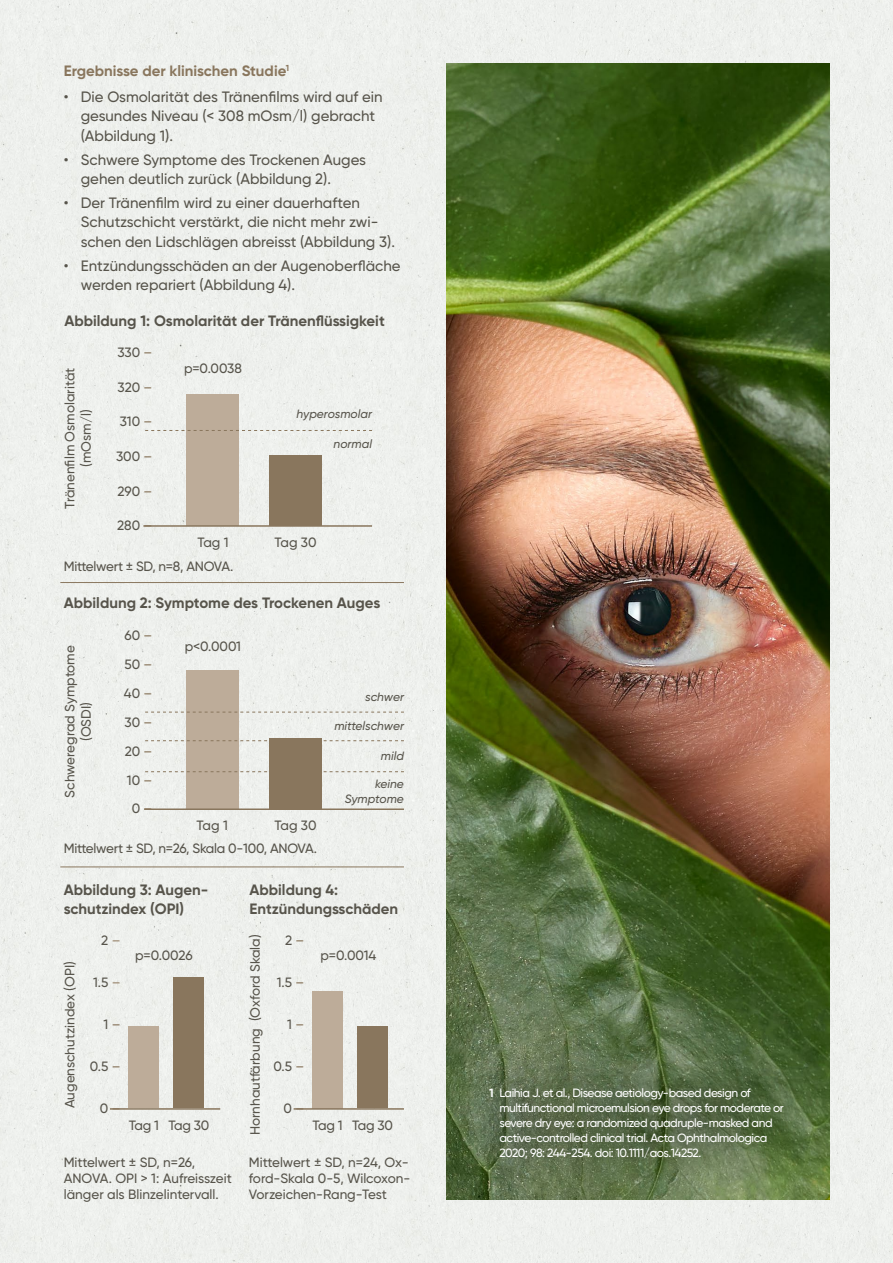
<style>
.page{position:relative;width:893px;height:1263px;background:#eef0ed}
.page>*{position:absolute;margin:0;border:0;box-sizing:border-box;transform-origin:0 0}
.t1{font:500 15px/19.5px "Gilroy";color:#57544b}
.t2{font:700 15px/19.5px "Gilroy";color:#57544b}
.t3{font:700 15px "Gilroy";color:#89765d}
.t4{font:500 13.5px/16.2px "Gilroy";color:#57544b;text-align:center}
.t5{font:500 13.5px "Gilroy";letter-spacing:-.02em;color:#57544b}
.t6{font:500 12px/15px "Gilroy";letter-spacing:-.04em;color:#fff}
.t7{font:italic 500 12px/14.4px "Gilroy";color:#57544b;text-align:right}
.s1{color:#89765d}
.s2{color:#9c8971}
.s3{font-weight:700}
</style>
<div class="page">
<hr style="left:60px;top:582px;width:344px;height:1px;background:#89765d">
<hr style="left:60px;top:867px;width:344px;height:1px;background:#89765d">
<div style="left:186px;top:394px;width:52px;height:132px;background:#bdac99"></div>
<div style="left:269px;top:455px;width:53px;height:71px;background:#89765d"></div>
<svg style="left:145px;top:430px;width:227px;height:1px"></svg>
<hr style="left:143px;top:525px;width:229px;height:2px;background:#89765d">
<div style="left:186px;top:670px;width:52px;height:139px;background:#bdac99"></div>
<div style="left:269px;top:738px;width:53px;height:71px;background:#89765d"></div>
<svg style="left:145px;top:740px;width:259px;height:1px"></svg>
<svg style="left:145px;top:712px;width:259px;height:1px"></svg>
<svg style="left:145px;top:771px;width:259px;height:1px"></svg>
<hr style="left:144px;top:808px;width:260px;height:2px;background:#89765d">
<div style="left:129px;top:1026px;width:30px;height:82px;background:#bdac99"></div>
<div style="left:313px;top:991px;width:30px;height:117px;background:#bdac99"></div>
<div style="left:174px;top:977px;width:30px;height:131px;background:#89765d"></div>
<div style="left:358px;top:1026px;width:30px;height:82px;background:#89765d"></div>
<hr style="left:110px;top:1108px;width:110px;height:2px;background:#89765d">
<hr style="left:294px;top:1108px;width:110px;height:2px;background:#89765d">
<img style="left:446px;top:64px;width:383px;height:1135px">
<svg style="left:458px;top:1051px;width:357px;height:144px"></svg>
<p class="t3" style="left:64px;top:61px;width:227px">Ergebnisse der klinischen Studie<sup>1</sup></p>
<p class="t1" style="left:81px;top:87px;width:303px;text-indent:-17px">• Die Osmolarität des Tränenfilms wird auf ein gesundes Niveau (&lt; 308 mOsm/l) gebracht (Abbildung 1).</p>
<p class="t1" style="left:81px;top:149px;width:287px;text-indent:-17px">• Schwere Symptome des Trockenen Auges gehen deutlich zurück (Abbildung 2).</p>
<p class="t1" style="left:81px;top:193px;width:316px;text-indent:-17px">• Der Tränenfilm wird zu einer dauerhaften<br>Schutzschicht verstärkt, die nicht mehr zwi&shy;schen den Lidschlägen abreisst (Abbildung 3).</p>
<p class="t1" style="left:81px;top:255px;width:321px;text-indent:-17px">• Entzündungsschäden an der Augenoberfläche werden repariert (Abbildung 4).</p>
<p class="t2" style="left:64px;top:310px;width:322px">Abbildung 1: Osmolarität der Tränenflüssigkeit</p>
<p class="t4" style="left:184px;top:360px;width:59px">p=0.0038</p>
<p class="t7" style="left:297px;top:407px;width:77px">hyperosmolar</p>
<p class="t7" style="left:334px;top:436px;width:40px">normal</p>
<p class="t4" style="left:117px;top:344px;width:37px">330 <span class="s1">–</span></p>
<p class="t4" style="left:118px;top:379px;width:36px">320 <span class="s1">–</span></p>
<p class="t4" style="left:120px;top:413px;width:34px">310 <span class="s1">–</span></p>
<p class="t4" style="left:116px;top:448px;width:38px">300 <span class="s1">–</span></p>
<p class="t4" style="left:117px;top:483px;width:37px">290 <span class="s1">–</span></p>
<p class="t4" style="left:117px;top:517px;width:37px">280 <span class="s1">–</span></p>
<p class="t4" style="left:62px;top:509px;width:142px;rotate:-90deg">Tränenfilm Osmolarität (mOsm/l)</p>
<p class="t4" style="left:197px;top:534px;width:33px">Tag 1</p>
<p class="t4" style="left:274px;top:534px;width:44px">Tag 30</p>
<p class="t5" style="left:64px;top:558px;width:171px">Mittelwert ± SD, n=8, ANOVA.</p>
<p class="t2" style="left:64px;top:593px;width:318px">Abbildung 2: Symptome des Trockenen Auges</p>
<p class="t4" style="left:185px;top:638px;width:58px">p&lt;0.0001</p>
<p class="t7" style="left:365px;top:690px;width:40px">schwer</p>
<p class="t4" style="left:124px;top:621px;width:30px;line-height:28.8px">60 <span class="s1">–<br></span>50 <span class="s1">–<br></span>40 <span class="s1">–<br></span>30 <span class="s1">–<br></span>20 <span class="s1">–<br></span>10 <span class="s1">–<br></span>0 <span class="s2">–</span></p>
<p class="t4" style="left:62px;top:798px;width:154px;rotate:-90deg">Schweregrad Symptome (OSDI)</p>
<p class="t7" style="left:334px;top:718px;width:71px">mittelschwer</p>
<p class="t7" style="left:381px;top:749px;width:25px">mild</p>
<p class="t7" style="left:345px;top:777px;width:61px">keine<br>Symptome</p>
<p class="t4" style="left:196px;top:817px;width:33px">Tag 1</p>
<p class="t4" style="left:274px;top:817px;width:44px">Tag 30</p>
<p class="t5" style="left:64px;top:840px;width:255px">Mittelwert ± SD, n=26, Skala 0-100, ANOVA.</p>
<p class="t2" style="left:64px;top:879px;width:146px">Abbildung 3: Augen&shy;schutzindex (OPI)</p>
<p class="t2" style="left:249px;top:879px;width:150px">Abbildung 4:<br>Entzündungsschäden</p>
<p class="t4" style="left:247px;top:1135px;width:202px;rotate:-90deg">Hornhautfärbung (Oxford Skala)</p>
<p class="t4" style="left:101px;top:932px;width:21px">2 <span class="s2">–</span></p>
<p class="t4" style="left:93px;top:974px;width:29px">1.5 <span class="s2">–</span></p>
<p class="t4" style="left:104px;top:1016px;width:19px">1 <span class="s1">–</span></p>
<p class="t4" style="left:90px;top:1058px;width:32px">0.5 <span class="s1">–</span></p>
<p class="t4" style="left:100px;top:1100px;width:22px">0 <span class="s1">–</span></p>
<p class="t4" style="left:285px;top:932px;width:21px">2 <span class="s1">–</span></p>
<p class="t4" style="left:277px;top:974px;width:29px">1.5 <span class="s1">–</span></p>
<p class="t4" style="left:287px;top:1016px;width:19px">1 <span class="s1">–</span></p>
<p class="t4" style="left:273px;top:1058px;width:32px">0.5 <span class="s1">–</span></p>
<p class="t4" style="left:284px;top:1100px;width:22px">0 <span class="s1">–</span></p>
<p class="t4" style="left:135px;top:947px;width:59px">p=0.0026</p>
<p class="t4" style="left:321px;top:947px;width:57px">p=0.0014</p>
<p class="t4" style="left:62px;top:1108px;width:148px;rotate:-90deg">Augenschutzindex (OPI)</p>
<p class="t4" style="left:168px;top:1117px;width:42px">Tag 30</p>
<p class="t4" style="left:312px;top:1117px;width:82px">Tag 1 Tag 30</p>
<p class="t4" style="left:129px;top:1117px;width:32px">Tag 1</p>
<p class="t4" style="left:64px;top:1154px;width:170px;text-align:left">Mittelwert ± SD, n=26,<br>ANOVA. OPI &gt; 1: Aufreisszeit länger als Blinzelintervall.</p>
<p class="t4" style="left:249px;top:1154px;width:163px;text-align:left">Mittelwert ± SD, n=24, Ox&shy;ford-Skala 0-5, Wilcoxon-<br>Vorzeichen-Rang-Test</p>
<p class="t6" style="left:499px;top:1085px;width:286px;text-indent:-10px"><span class="s3">1</span> Laihia J. et al., Disease aetiology-based design of multifunctional microemulsion eye drops for moderate or severe dry eye: a randomized quadruple-masked and active-controlled clinical trial. Acta Ophthalmologica 2020; 98: 244-254. doi: 10.1111/aos.14252.</p>
</div>
